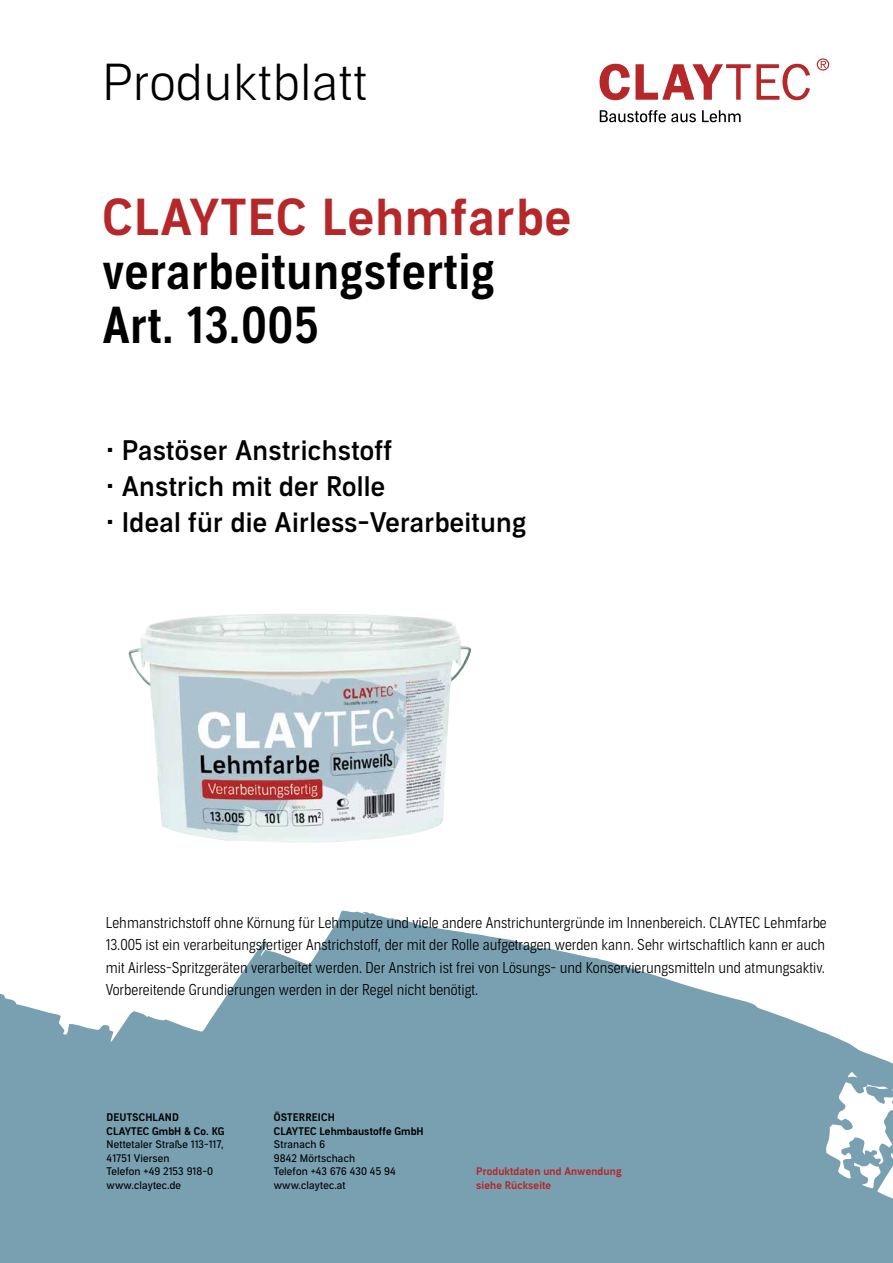
<style>
.page{position:relative;width:893px;height:1263px;background:#fff}
.page>*{position:absolute;margin:0;border:0;box-sizing:border-box;transform-origin:0 0}
.t1{font:49.5px/54px "Aago Condensed Sm";letter-spacing:.01em;color:#000}
.t2{font:49.5px "Aago Sm";letter-spacing:.02em;color:#b52729}
.t3{font:300 49.5px "Aago";letter-spacing:.01em;color:#000}
.t4{font:500 27px "Aago";letter-spacing:.01em;color:#000}
.t5{font:300 15px/22.5px "Aago Condensed";color:#000}
.t6{font:10.5px/13.5px "Aago";letter-spacing:.01em;color:#000}
.t7{font:10.5px/13.5px "Aago Sm";letter-spacing:.01em;color:#000}
.t8{font:10.5px/13.5px "Aago Sm";letter-spacing:.01em;color:#b52729}
</style>
<div class="page">
<svg style="left:0;top:910px;width:893px;height:353px;fill:#78a0b1"></svg>
<svg style="left:599px;top:64px;width:211px;height:36px"></svg>
<svg style="left:817px;top:58px;width:12px;height:13px"></svg>
<svg style="left:600px;top:110px;width:141px;height:12px"></svg>
<img style="left:128px;top:614px;width:343px;height:228px">
<h1 class="t3" style="left:102px;top:54px;width:267px">Produktblatt</h1>
<h1 class="t2" style="left:102px;top:188px;width:470px">CLAYTEC Lehmfarbe</h1>
<h1 class="t1" style="left:102px;top:245px;width:393px">verarbeitungsfertig<br>Art. 13.005</h1>
<h2 class="t4" style="left:106px;top:435px;width:287px">• Pastöser Anstrichstoff</h2>
<h2 class="t4" style="left:106px;top:471px;width:280px">• Anstrich mit der Rolle</h2>
<h2 class="t4" style="left:106px;top:507px;width:421px">• Ideal für die Airless-Verarbeitung</h2>
<p class="t5" style="left:106px;top:912px;width:722px">Lehmanstrichstoff ohne Körnung für Lehmputze und viele andere Anstrichuntergründe im Innenbereich. CLAYTEC Lehmfarbe 13.005 ist ein verarbeitungsfertiger Anstrichstoff, der mit der Rolle aufgetragen werden kann. Sehr wirtschaftlich kann er auch mit Airless-Spritzgeräten verarbeitet werden. Der Anstrich ist frei von Lösungs- und Konservierungsmitteln und atmungsaktiv.<br>Vorbereitende Grundierungen werden in der Regel nicht benötigt.</p>
<p class="t7" style="left:107px;top:1111px;width:119px">DEUTSCHLAND<br>CLAYTEC GmbH &amp; Co. KG</p>
<p class="t6" style="left:107px;top:1138px;width:119px">Nettetaler Straße 113-117,<br>41751 Viersen<br>Telefon +49 2153 918-0 www.claytec.de</p>
<p class="t7" style="left:274px;top:1111px;width:151px">ÖSTERREICH<br>CLAYTEC Lehmbaustoffe GmbH</p>
<p class="t6" style="left:274px;top:1138px;width:123px">Stranach 6<br>9842 Mörtschach<br>Telefon +43 676 430 45 94 www.claytec.at</p>
<p class="t8" style="left:476px;top:1165px;width:147px">Produktdaten und Anwendung siehe Rückseite</p>
</div>
